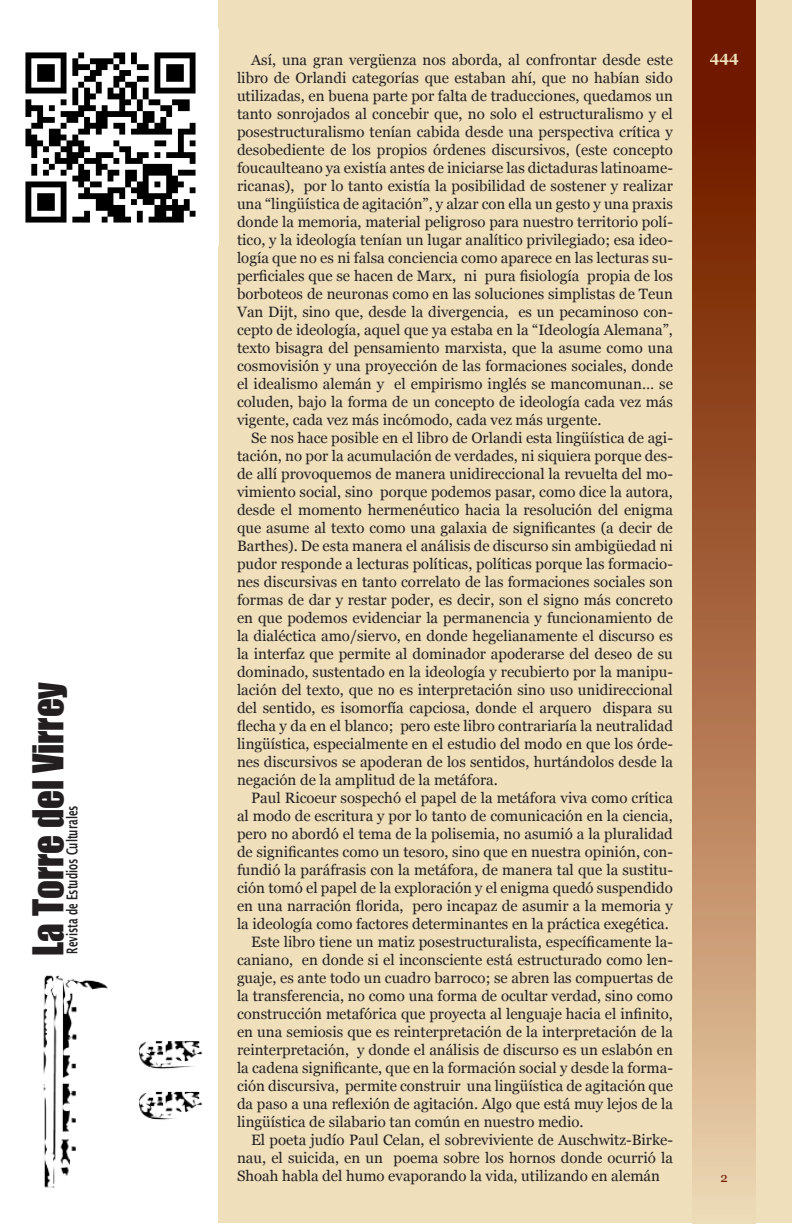
<style>
.page{position:relative;width:792px;height:1224px;background:#fff}
.page>*{position:absolute;margin:0;border:0;box-sizing:border-box;transform-origin:0 0}
.t1{font:39px "Impact";color:#231f20;scale:.95 1}
.Estilo_de_párrafo_2{font:15px/18px "Georgia";color:#231f20;text-align:justify}
.t2{font:600 15px "Lucida Sans";color:#231f20;scale:.63 1}
.t3{font:700 15px "Georgia";color:#efdfbb}
.t4{font:13px "Georgia";color:#701900}
</style>
<div class="page">
<div style="left:218px;top:0;width:574px;height:1224px;background:#efdfbb"></div>
<img style="left:43px;top:975px;width:160px;height:213px">
<svg style="left:693px;top:0;width:63px;height:1196px"></svg>
<img style="left:25px;top:52px;width:171px;height:171px">
<p class="t1" style="left:18px;top:956px;width:290px;rotate:-90deg">La Torre del Virrey</p>
<p class="t2" style="left:63px;top:954px;width:238px;rotate:-90deg">Revista de Estudios Culturales</p>
<p class="Estilo_de_párrafo_2" style="left:237px;top:51px;width:437px;text-indent:14px">Así, una gran vergüenza nos aborda, al confrontar desde este libro de Orlandi categorías que estaban ahí, que no habían sido utilizadas, en buena parte por falta de traducciones, quedamos un tanto sonrojados al concebir que, no solo el estructuralismo y el posestructuralismo tenían cabida desde una perspectiva crítica y desobediente de los propios órdenes discursivos, (este concepto foucaulteano ya existía antes de iniciarse las dictaduras latinoame&shy;ricanas), por lo tanto existía la posibilidad de sostener y realizar una “lingüística de agitación”, y alzar con ella un gesto y una praxis donde la memoria, material peligroso para nuestro territorio polí&shy;tico, y la ideología tenían un lugar analítico privilegiado; esa ideo&shy;logía que no es ni falsa conciencia como aparece en las lecturas su&shy;perficiales que se hacen de Marx, ni pura fisiología propia de los borboteos de neuronas como en las soluciones simplistas de Teun Van Dijt, sino que, desde la divergencia, es un pecaminoso con&shy;cepto de ideología, aquel que ya estaba en la “Ideología Alemana”, texto bisagra del pensamiento marxista, que la asume como una cosmovisión y una proyección de las formaciones sociales, donde el idealismo alemán y el empirismo inglés se mancomunan… se coluden, bajo la forma de un concepto de ideología cada vez más vigente, cada vez más incómodo, cada vez más urgente.</p>
<p class="Estilo_de_párrafo_2" style="left:237px;top:429px;width:437px;text-indent:14px">Se nos hace posible en el libro de Orlandi esta lingüística de agi&shy;tación, no por la acumulación de verdades, ni siquiera porque des&shy;de allí provoquemos de manera unidireccional la revuelta del mo&shy;vimiento social, sino porque podemos pasar, como dice la autora, desde el momento hermenéutico hacia la resolución del enigma que asume al texto como una galaxia de significantes (a decir de Barthes). De esta manera el análisis de discurso sin ambigüedad ni pudor responde a lecturas políticas, políticas porque las formacio&shy;nes discursivas en tanto correlato de las formaciones sociales son formas de dar y restar poder, es decir, son el signo más concreto en que podemos evidenciar la permanencia y funcionamiento de la dialéctica amo/siervo, en donde hegelianamente el discurso es la interfaz que permite al dominador apoderarse del deseo de su dominado, sustentado en la ideología y recubierto por la manipu&shy;lación del texto, que no es interpretación sino uso unidireccional del sentido, es isomorfía capciosa, donde el arquero dispara su flecha y da en el blanco; pero este libro contrariaría la neutralidad lingüística, especialmente en el estudio del modo en que los órde&shy;nes discursivos se apoderan de los sentidos, hurtándolos desde la negación de la amplitud de la metáfora.</p>
<p class="Estilo_de_párrafo_2" style="left:237px;top:789px;width:437px;text-indent:14px">Paul Ricoeur sospechó el papel de la metáfora viva como crítica al modo de escritura y por lo tanto de comunicación en la ciencia, pero no abordó el tema de la polisemia, no asumió a la pluralidad de significantes como un tesoro, sino que en nuestra opinión, con&shy;fundió la paráfrasis con la metáfora, de manera tal que la sustitu&shy;ción tomó el papel de la exploración y el enigma quedó suspendido en una narración florida, pero incapaz de asumir a la memoria y la ideología como factores determinantes en la práctica exegética.</p>
<p class="Estilo_de_párrafo_2" style="left:237px;top:933px;width:437px;text-indent:14px">Este libro tiene un matiz posestructuralista, específicamente la&shy;caniano, en donde si el inconsciente está estructurado como len&shy;guaje, es ante todo un cuadro barroco; se abren las compuertas de la transferencia, no como una forma de ocultar verdad, sino como construcción metafórica que proyecta al lenguaje hacia el infinito, en una semiosis que es reinterpretación de la interpretación de la reinterpretación, y donde el análisis de discurso es un eslabón en la cadena significante, que en la formación social y desde la forma&shy;ción discursiva, permite construir una lingüística de agitación que da paso a una reflexión de agitación. Algo que está muy lejos de la lingüística de silabario tan común en nuestro medio.</p>
<p class="Estilo_de_párrafo_2" style="left:237px;top:1131px;width:437px;text-indent:14px">El poeta judío Paul Celan, el sobreviviente de Auschwitz-Birke&shy;nau, el suicida, en un poema sobre los hornos donde ocurrió la Shoah habla del humo evaporando la vida, utilizando en alemán</p>
<p class="t3" style="left:710px;top:48px;width:31px">444</p>
<p class="t4" style="left:721px;top:1170px;width:9px">2</p>
</div>
